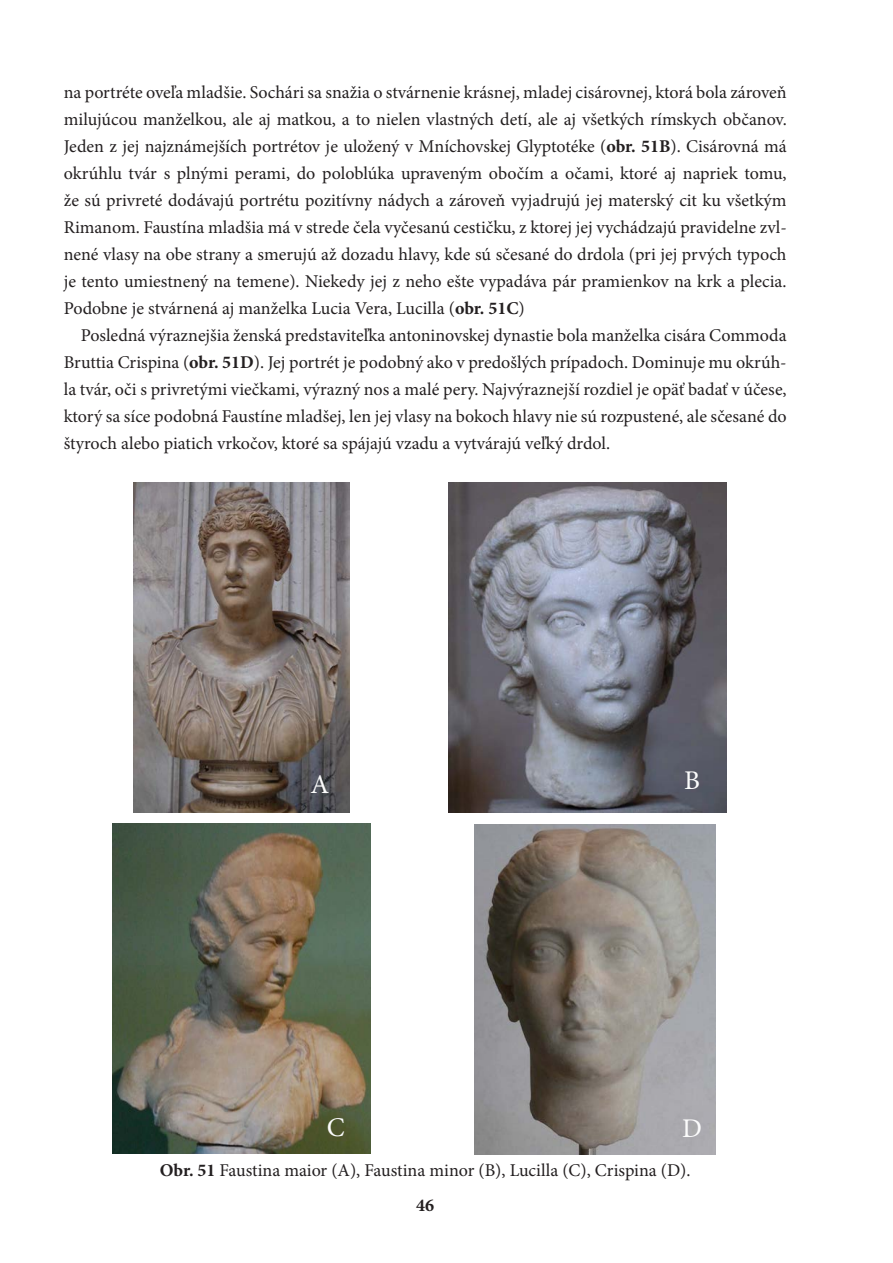
<style>
.page{position:relative;width:893px;height:1263px;background:#fff}
.page>*{position:absolute;margin:0;border:0;box-sizing:border-box;transform-origin:0 0}
.t1{font:27px "Minion Pro";color:#fcfcfc}
.t2{font:18px/27px "Minion Pro";color:#231f20;text-align:justify}
.t3{font:700 18px "Minion Pro";color:#231f20}
.s1{font-weight:700}
</style>
<div class="page">
<img style="left:134px;top:483px;width:215px;height:329px">
<img style="left:112px;top:824px;width:259px;height:330px">
<img style="left:449px;top:483px;width:278px;height:329px">
<img style="left:474px;top:825px;width:241px;height:330px">
<p class="t2" style="left:64px;top:79px;width:724px">na portréte oveľa mladšie. Sochári sa snažia o stvárnenie krásnej, mladej cisárovnej, ktorá bola zároveň milujúcou manželkou, ale aj matkou, a to nielen vlastných detí, ale aj všetkých rímskych občanov.<br>Jeden z jej najznámejších portrétov je uložený v Mníchovskej Glyptotéke (<span class="s1">obr. 51B</span>). Cisárovná má okrúhlu tvár s plnými perami, do poloblúka upraveným obočím a očami, ktoré aj napriek tomu, že sú privreté dodávajú portrétu pozitívny nádych a zároveň vyjadrujú jej materský cit ku všetkým Rimanom. Faustína mladšia má v strede čela vyčesanú cestičku, z ktorej jej vychádzajú pravidelne zvl&shy;nené vlasy na obe strany a smerujú až dozadu hlavy, kde sú sčesané do drdola (pri jej prvých typoch je tento umiestnený na temene). Niekedy jej z neho ešte vypadáva pár pramienkov na krk a plecia.<br>Podobne je stvárnená aj manželka Lucia Vera, Lucilla (<span class="s1">obr. 51C</span>)</p>
<p class="t2" style="left:64px;top:322px;width:724px;text-indent:17px">Posledná výraznejšia ženská predstaviteľka antoninovskej dynastie bola manželka cisára Commoda Bruttia Crispina (<span class="s1">obr. 51D</span>). Jej portrét je podobný ako v predošlých prípadoch. Dominuje mu okrúh&shy;la tvár, oči s privretými viečkami, výrazný nos a malé pery. Najvýraznejší rozdiel je opäť badať v účese, ktorý sa síce podobná Faustíne mladšej, len jej vlasy na bokoch hlavy nie sú rozpustené, ale sčesané do štyroch alebo piatich vrkočov, ktoré sa spájajú vzadu a vytvárajú veľký drdol.</p>
<h1 class="t1" style="left:311px;top:766px;width:20px">A</h1>
<h1 class="t1" style="left:684px;top:763px;width:17px">B</h1>
<h1 class="t1" style="left:327px;top:1109px;width:19px">C</h1>
<h1 class="t1" style="left:682px;top:1110px;width:21px">D</h1>
<p class="t2" style="left:160px;top:1157px;width:532px"><span class="s1">Obr. 51</span> Faustina maior (A), Faustina minor (B), Lucilla (C), Crispina (D).</p>
<p class="t3" style="left:416px;top:1195px;width:19px">46</p>
</div>
